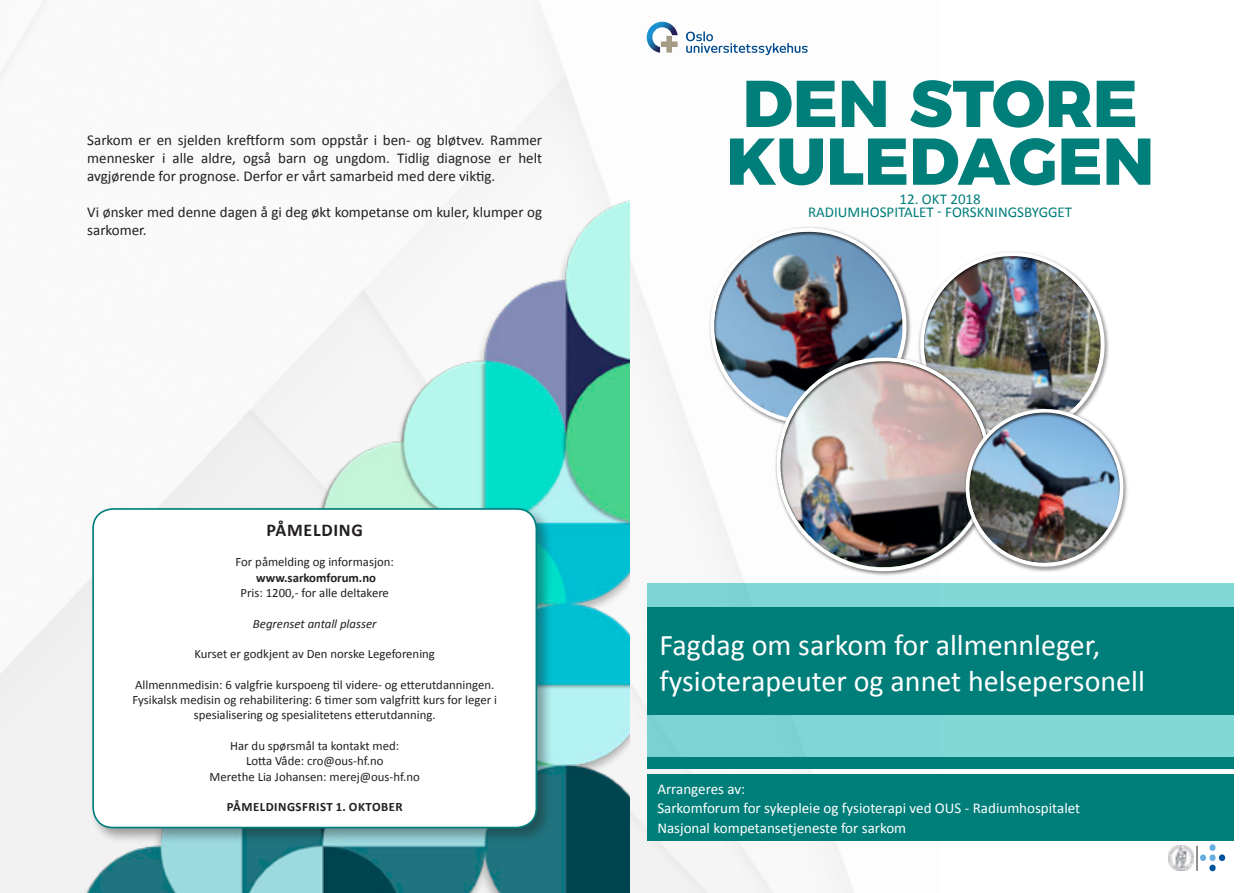
<style>
.page{position:relative;width:1259px;height:893px;background:#fff}
.page>*{position:absolute;margin:0;border:0;box-sizing:border-box;transform-origin:0 0}
.t1{font:800 66px "Montserrat";color:#007e7a}
.t2{font:30px/36px "Calibri";color:#fff}
.t3{font:700 18px "Calibri";letter-spacing:.04em;color:#231f20}
.t4{font:15px/18px "Calibri";color:#231f20;text-align:justify}
.t5{font:15px "Calibri";color:#fff}
.t6{font:15px "Calibri";color:#007e7a}
.t7{font:12.75px/15.3px "Calibri";color:#231f20;text-align:center}
.t8{font:700 12.75px "Calibri";letter-spacing:.04em;color:#231f20}
.t9{font:italic 12.75px "Calibri";color:#231f20}
.t10{font:700 12.75px "Calibri";color:#231f20}
</style>
<div class="page">
<img style="left:0;top:0;width:854px;height:893px">
<img style="left:81px;top:199px;width:548px;height:694px">
<div style="left:89px;top:505px;width:463px;height:338px;background:#231f20;opacity:.4"></div>
<div style="left:93px;top:509px;width:443px;height:318px;background:#fff;border-radius:20px"></div>
<div style="left:92px;top:508px;width:445px;height:320px;border:2px solid #007e7a;border-radius:20px"></div>
<img style="left:702px;top:221px;width:426px;height:359px">
<svg style="left:686px;top:31px;width:121px;height:24px"></svg>
<svg style="left:647px;top:22px;width:30px;height:31px"></svg>
<div style="left:647px;top:583px;width:586px;height:174px;background:#7ed7d6"></div>
<div style="left:647px;top:774px;width:586px;height:67px;background:#007e7a"></div>
<div style="left:647px;top:607px;width:586px;height:108px;background:#007e7a"></div>
<img style="left:1168px;top:846px;width:25px;height:25px">
<svg style="left:1196px;top:844px;width:29px;height:27px"></svg>
<div style="left:647px;top:757px;width:586px;height:12px;background:#007e7a"></div>
<p class="t4" style="left:87px;top:130px;width:456px">Sarkom er en sjelden kreftform som oppstår i ben- og bløtvev. Rammer mennesker i alle aldre, også barn og ungdom. Tidlig diagnose er helt avgjørende for prognose. Derfor er vårt samarbeid med dere viktig.</p>
<p class="t4" style="left:87px;top:202px;width:456px">Vi ønsker med denne dagen å gi deg økt kompetanse om kuler, klumper og sarkomer.</p>
<p class="t3" style="left:266px;top:519px;width:98px">PÅMELDING</p>
<p class="t7" style="left:235px;top:554px;width:160px">For påmelding og informasjon:</p>
<p class="t10" style="left:256px;top:569px;width:121px">www.sarkomforum.no</p>
<p class="t7" style="left:240px;top:584px;width:150px">Pris: 1200,- for alle deltakere</p>
<p class="t9" style="left:253px;top:615px;width:125px">Begrenset antall plasser</p>
<p class="t7" style="left:194px;top:646px;width:242px">Kurset er godkjent av Den norske Legeforening</p>
<p class="t7" style="left:135px;top:676px;width:361px">Allmennmedisin: 6 valgfrie kurspoeng til videre- og etterutdanningen.</p>
<p class="t7" style="left:132px;top:691px;width:366px">Fysikalsk medisin og rehabilitering: 6 timer som valgfritt kurs for leger i spesialisering og spesialitetens etterutdanning.</p>
<p class="t7" style="left:230px;top:737px;width:170px">Har du spørsmål ta kontakt med:</p>
<p class="t7" style="left:246px;top:753px;width:139px">Lotta Våde: cro@ous-hf.no</p>
<p class="t7" style="left:210px;top:768px;width:212px">Merethe Lia Johansen: merej@ous-hf.no</p>
<p class="t8" style="left:227px;top:799px;width:177px">PÅMELDINGSFRIST 1. OKTOBER</p>
<p class="t1" style="left:742px;top:49px;width:397px">DEN STORE</p>
<p class="t1" style="left:726px;top:107px;width:430px">KULEDAGEN</p>
<p class="t6" style="left:899px;top:189px;width:83px">12. OKT 2018</p>
<p class="t6" style="left:808px;top:203px;width:266px">RADIUMHOSPITALET - FORSKNINGSBYGGET</p>
<p class="t2" style="left:659px;top:625px;width:487px">Fagdag om sarkom for allmennleger, fysioterapeuter og annet helsepersonell</p>
<p class="t5" style="left:657px;top:780px;width:89px">Arrangeres av:</p>
<p class="t5" style="left:657px;top:799px;width:424px">Sarkomforum for sykepleie og fysioterapi ved OUS - Radiumhospitalet</p>
<p class="t5" style="left:657px;top:819px;width:250px">Nasjonal kompetansetjeneste for sarkom</p>
</div>
